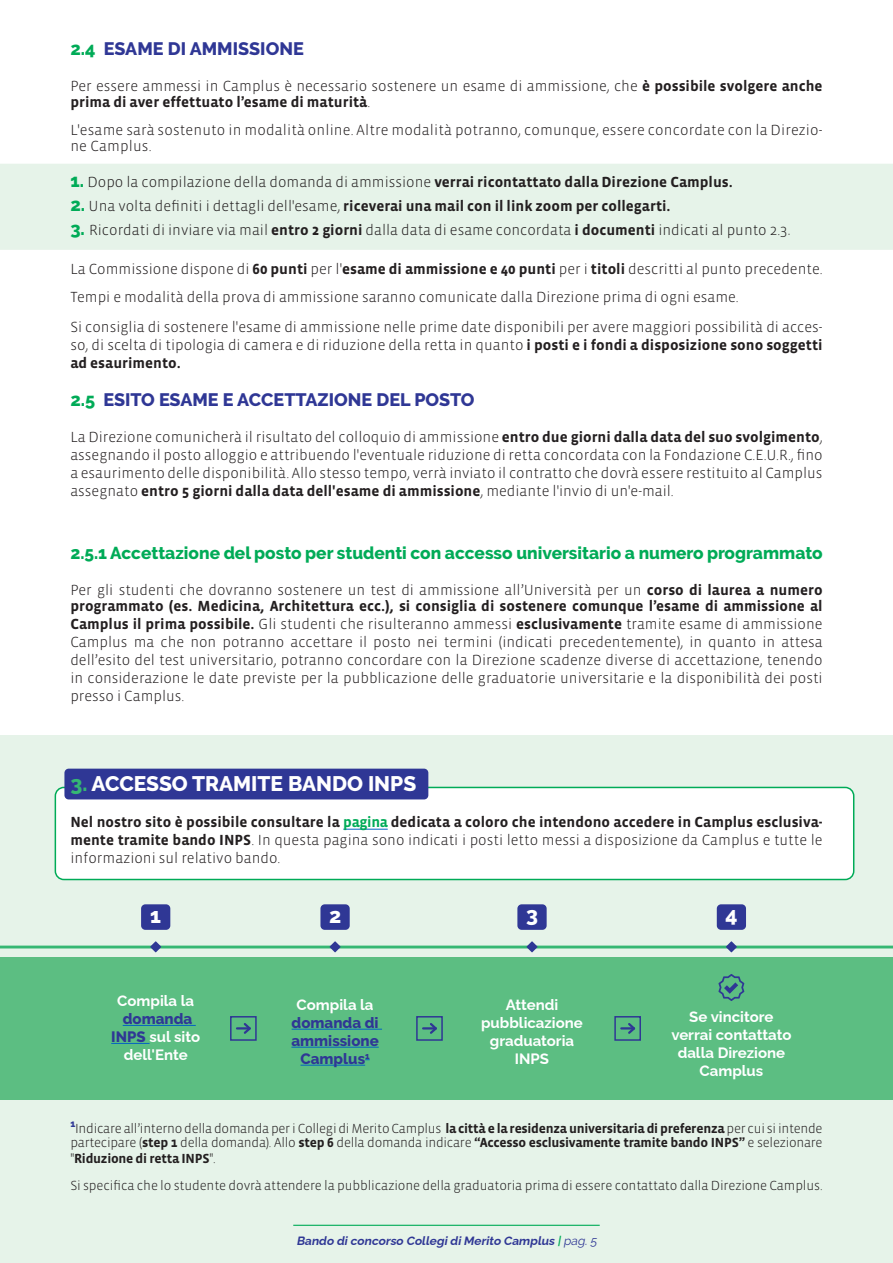
<style>
.page{position:relative;width:893px;height:1263px;background:#fff}
.page>*{position:absolute;margin:0;border:0;box-sizing:border-box;transform-origin:0 0}
.t1{font:800 21px "Raleway";color:#fff}
.t2{font:800 18px "Raleway";color:#2f3795}
.t3{font:800 17.25px "Raleway";color:#00ab57}
.t4{font:300 15px/18px "Vista Sans OT";color:#231f20;text-align:justify}
.t5{font:700 15px/18px "Vista Sans OT";color:#231f20}
.t6{font:700 15px/18px "Raleway";color:#fff;text-align:center}
.t7{font:800 15px/18px "Raleway";color:#2f3795}
.t8{font:300 13.5px/14.5px "Vista Sans OT";letter-spacing:-.02em;color:#231f20}
.t9{font:700 13.5px "Vista Sans OT";letter-spacing:-.02em;color:#231f20}
.t10{font:italic 700 12px "Raleway";color:#2f3795}
.s1{color:#00ab57}
.s2{font-weight:700}
.s3{font-family:"Raleway";font-weight:800;font-size:18px;color:#00ab57}
.s4{font-weight:300}
.s5{font-family:"Raleway"}
.s6{color:#36b773}
.s7{font-weight:800;color:#2f3795}
.s8{font-family:"Vista Sans OT";color:#00ab57}
.s9{font-weight:400}
</style>
<div class="page">
<div style="left:0;top:736px;width:893px;height:527px;background:#e6f3e9"></div>
<div style="left:55px;top:787px;width:799px;height:92px;background:#fff;border-radius:9px"></div>
<div style="left:55px;top:787px;width:799px;height:93px;border:2px solid #00ab57;border-radius:9px"></div>
<div style="left:64px;top:769px;width:364px;height:30px;background:#2f3795;border-radius:4px"></div>
<div style="left:0;top:164px;width:893px;height:86px;background:#e6f3e9"></div>
<hr style="left:343px;top:829px;width:45px;height:1px;background:#0563c1">
<hr style="left:293px;top:1225px;width:307px;height:1px;background:#00ab57">
<div style="left:0;top:957px;width:893px;height:143px;background:#5cbe82"></div>
<hr style="left:0;top:945px;width:893px;height:3px;background:#36b773">
<svg style="left:330px;top:941px;width:11px;height:11px"></svg>
<hr style="left:292px;top:1029px;width:90px;height:1px;background:#0563c1">
<hr style="left:291px;top:1047px;width:88px;height:1px;background:#0563c1">
<hr style="left:300px;top:1065px;width:65px;height:1px;background:#0563c1">
<div style="left:320px;top:904px;width:30px;height:26px;background:#2f3795;border-radius:4px"></div>
<svg style="left:526px;top:941px;width:12px;height:11px"></svg>
<div style="left:517px;top:904px;width:30px;height:26px;background:#2f3795;border-radius:4px"></div>
<div style="left:230px;top:1016px;width:27px;height:25px;border:2px solid #2f3795"></div>
<svg style="left:237px;top:1023px;width:14px;height:11px"></svg>
<div style="left:416px;top:1016px;width:27px;height:25px;border:2px solid #2f3795"></div>
<svg style="left:423px;top:1023px;width:14px;height:11px"></svg>
<div style="left:614px;top:1016px;width:27px;height:25px;border:2px solid #2f3795"></div>
<svg style="left:621px;top:1023px;width:15px;height:11px"></svg>
<svg style="left:726px;top:941px;width:11px;height:11px"></svg>
<div style="left:717px;top:904px;width:29px;height:26px;background:#2f3795;border-radius:4px"></div>
<svg style="left:718px;top:974px;width:26px;height:27px"></svg>
<svg style="left:150px;top:941px;width:11px;height:11px"></svg>
<hr style="left:123px;top:1025px;width:73px;height:1px;background:#0563c1">
<hr style="left:111px;top:1043px;width:39px;height:1px;background:#0563c1">
<div style="left:141px;top:904px;width:29px;height:26px;background:#2f3795;border-radius:4px"></div>
<p class="t2" style="left:70px;top:38px;width:235px"><span class="s1">2.4</span> ESAME DI AMMISSIONE</p>
<p class="t4" style="left:70px;top:78px;width:754px;line-height:16.2px">Per essere ammessi in Camplus è necessario sostenere un esame di ammissione, che <span class="s2">è possibile svolgere anche prima di aver effettuato l’esame di maturità</span>.</p>
<p class="t4" style="left:70px;top:122px;width:754px;line-height:16.2px">L'esame sarà sostenuto in modalità online. Altre modalità potranno, comunque, essere concordate con la Direzio&shy;ne Camplus.</p>
<p class="t4" style="left:70px;top:173px;width:664px"><span class="s3">1.</span> Dopo la compilazione della domanda di ammissione <span class="s2">verrai ricontattato dalla Direzione Camplus.</span></p>
<p class="t5" style="left:70px;top:197px;width:602px"><span class="s3">2.</span> <span class="s4">Una volta definiti i dettagli dell'esame,</span> riceverai una mail con il link zoom per collegarti.</p>
<p class="t4" style="left:70px;top:221px;width:721px"><span class="s3">3.</span> Ricordati di inviare via mail <span class="s2">entro 2 giorni</span> dalla data di esame concordata <span class="s2">i documenti</span> indicati al punto 2.3<span class="s5">.</span></p>
<p class="t4" style="left:70px;top:260px;width:754px">La Commissione dispone di <span class="s2">60 punti</span> per l'<span class="s2">esame di ammissione e 40 punti</span> per i <span class="s2">titoli</span> descritti al punto precedente.</p>
<p class="t4" style="left:70px;top:289px;width:670px">Tempi e modalità della prova di ammissione saranno comunicate dalla Direzione prima di ogni esame.</p>
<p class="t4" style="left:70px;top:319px;width:754px">Si consiglia di sostenere l'esame di ammissione nelle prime date disponibili per avere maggiori possibilità di acces&shy;so, di scelta di tipologia di camera e di riduzione della retta in quanto <span class="s2">i posti e i fondi a disposizione sono soggetti ad esaurimento.</span></p>
<p class="t2" style="left:70px;top:389px;width:406px"><span class="s1">2.5</span> ESITO ESAME E ACCETTAZIONE DEL POSTO</p>
<p class="t4" style="left:70px;top:428px;width:754px">La Direzione comunicherà il risultato del colloquio di ammissione <span class="s2">entro due giorni dalla data del suo svolgimento</span>, assegnando il posto alloggio e attribuendo l'eventuale riduzione di retta concordata con la Fondazione C.E.U.R., fino a esaurimento delle disponibilità. Allo stesso tempo, verrà inviato il contratto che dovrà essere restituito al Camplus assegnato <span class="s2">entro 5 giorni dalla data dell'esame di ammissione</span>, mediante l'invio di un'e-mail.</p>
<p class="t3" style="left:70px;top:543px;width:754px">2.5.1 Accettazione del posto per studenti con accesso universitario a numero programmato</p>
<p class="t5" style="left:70px;top:582px;width:754px;line-height:16.2px"><span class="s4">Per gli studenti che dovranno sostenere un test di ammissione all’Università per un</span> corso di laurea a numero programmato (es. Medicina, Architettura ecc.), si consiglia di sostenere comunque l’esame di ammissione al</p>
<p class="t4" style="left:70px;top:615px;width:754px"><span class="s2">Camplus il prima possibile.</span> Gli studenti che risulteranno ammessi <span class="s2">esclusivamente</span> tramite esame di ammissione Camplus ma che non potranno accettare il posto nei termini (indicati precedentemente), in quanto in attesa dell’esito del test universitario, potranno concordare con la Direzione scadenze diverse di accettazione, tenendo in considerazione le date previste per la pubblicazione delle graduatorie universitarie e la disponibilità dei posti presso i Camplus.</p>
<p class="t1" style="left:70px;top:772px;width:347px"><span class="s6">3.</span> ACCESSO TRAMITE BANDO INPS</p>
<p class="t5" style="left:70px;top:813px;width:754px;text-align:justify">Nel nostro sito è possibile consultare la <span class="s1">pagina</span> dedicata a coloro che intendono accedere in Camplus esclusiva&shy;mente tramite bando INPS<span class="s4">. In questa pagina sono indicati i posti letto messi a disposizione da Camplus e tutte le informazioni sul relativo bando.</span></p>
<p class="t1" style="left:150px;top:904px;width:12px">1</p>
<p class="t6" style="left:117px;top:990px;width:78px">Compila la</p>
<p class="t6" style="left:111px;top:1008px;width:90px"><span class="s7">domanda<br>INPS</span> sul sito dell'Ente</p>
<p class="t1" style="left:329px;top:904px;width:14px">2</p>
<p class="t6" style="left:297px;top:994px;width:78px">Compila la</p>
<p class="t7" style="left:291px;top:1014px;width:89px">domanda di ammissione</p>
<p class="t7" style="left:300px;top:1050px;width:71px">Camplus<sup>1</sup></p>
<p class="t1" style="left:526px;top:903px;width:13px">3</p>
<p class="t1" style="left:725px;top:903px;width:14px">4</p>
<p class="t6" style="left:506px;top:994px;width:54px">Attendi</p>
<p class="t6" style="left:481px;top:1012px;width:103px">pubblicazione</p>
<p class="t6" style="left:490px;top:1030px;width:86px">graduatoria</p>
<p class="t6" style="left:515px;top:1048px;width:36px">INPS</p>
<p class="t6" style="left:671px;top:1006px;width:122px">Se vincitore verrai contattato dalla Direzione<br>Camplus</p>
<p class="t8" style="left:70px;top:1121px;width:754px"><sup>1</sup>Indicare all’interno della domanda per i Collegi di Merito Camplus <span class="s2">la città e la residenza universitaria di preferenza</span> per cui si intende partecipare (<span class="s2">step 1</span> della domanda). Allo <span class="s2">step 6</span> della domanda indicare <span class="s2">“Accesso esclusivamente tramite bando INPS”</span> e selezionare</p>
<p class="t9" style="left:70px;top:1152px;width:147px"><span class="s4">"</span>Riduzione di retta INPS<span class="s4">".</span></p>
<p class="t8" style="left:70px;top:1178px;width:754px">Si specifica che lo studente dovrà attendere la pubblicazione della graduatoria prima di essere contattato dalla Direzione Camplus.</p>
<p class="t10" style="left:296px;top:1231px;width:304px">Bando diconcorso CollegidiMerito Camplus <span class="s8">|</span> <span class="s9">pag.5</span></p>
</div>
